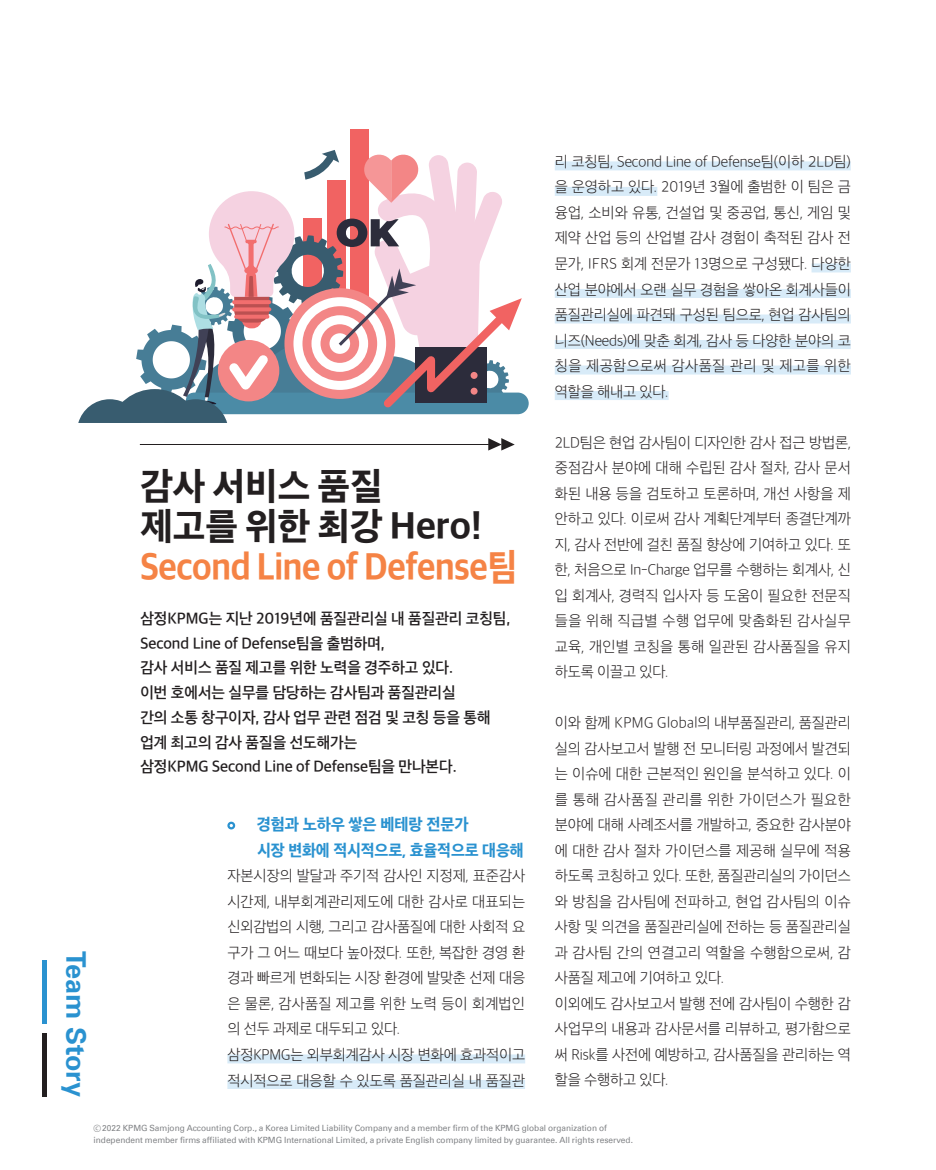
<style>
.page{position:relative;width:936px;height:1170px;background:#fff}
.page>*{position:absolute;margin:0;border:0;box-sizing:border-box;transform-origin:0 0}
.t1{font:36px "SD Gothic Neoa h Ex Bd";letter-spacing:-.01em;color:#f58345;scale:.9 1}
.t2{font:36px/40.5px "SD Gothic Neoa h Ex Bd";color:#231f20}
.t3{font:700 27px "Universfor KPMG";color:#2a92d0}
.t4{font:15.75px/25.5px "SD Gothic Neoa Uni h Eb";letter-spacing:-.01em;color:#2a92d0}
.t5{font:15px/24.8px "SD Gothic Neoa f Sm";color:#231f20}
.t6{font:14.55px/25.5px "SD Gothic Neoa b Ult Lt";color:#231f20;text-align:justify}
.t7{font:14.55px/25.5px "SD Gothic Neoa Uni b Ul";letter-spacing:-.005em;color:#231f20}
.t8{font:8.55px/12.5px "Universfor KPMG";color:#808285}
.s1{font-family:"SD Gothic Neoa Uni b Ul"}
</style>
<div class="page">
<div style="left:350px;top:129px;width:19px;height:236px;background:#f16362"></div>
<svg style="left:78px;top:150px;width:443px;height:273px"></svg>
<div style="left:501px;top:238px;width:12px;height:12px;background:#fff;border-radius:50%"></div>
<div style="left:149px;top:301px;width:12px;height:13px;background:#fff;border-radius:50%"></div>
<div style="left:516px;top:357px;width:12px;height:12px;background:#fff;border-radius:50%"></div>
<div style="left:513px;top:224px;width:9px;height:9px;background:#fff;border-radius:50%"></div>
<div style="left:101px;top:371px;width:9px;height:8px;background:#fff;border-radius:50%"></div>
<hr style="left:43px;top:1032px;width:4px;height:64px;background:#231f20">
<hr style="left:43px;top:960px;width:4px;height:64px;background:#2a92d0">
<hr style="left:140px;top:444px;width:349px;height:1px;background:#231f20">
<svg style="left:488px;top:438px;width:26px;height:12px"></svg>
<div style="left:227px;top:1054px;width:298px;height:9px;background:#d8ebf8"></div>
<div style="left:227px;top:1079px;width:298px;height:9px;background:#d8ebf8"></div>
<div style="left:227px;top:821px;width:8px;height:8px;border:2px solid #2a92d0;border-radius:50%"></div>
<div style="left:554px;top:161px;width:296px;height:9px;background:#d8ebf8"></div>
<div style="left:554px;top:187px;width:103px;height:9px;background:#d8ebf8"></div>
<div style="left:811px;top:263px;width:39px;height:9px;background:#d8ebf8"></div>
<div style="left:554px;top:289px;width:296px;height:9px;background:#d8ebf8"></div>
<div style="left:554px;top:314px;width:296px;height:9px;background:#d8ebf8"></div>
<div style="left:554px;top:340px;width:296px;height:9px;background:#d8ebf8"></div>
<div style="left:554px;top:365px;width:296px;height:9px;background:#d8ebf8"></div>
<div style="left:554px;top:391px;width:114px;height:9px;background:#d8ebf8"></div>
<p class="t7" style="left:554px;top:149px;width:297px">리 코칭팀, Second Line of Defense팀(이하 2LD팀)</p>
<p class="t6" style="left:554px;top:174px;width:297px"><span class="s1">을 운영하고 있다.</span> 2019년 3월에 출범한 이 팀은 금 융업, 소비와 유통, 건설업 및 중공업, 통신, 게임 및 제약 산업 등의 산업별 감사 경험이 축적된 감사 전 문가, IFRS 회계 전문가 13명으로 구성됐다. <span class="s1">다양한</span></p>
<p class="t7" style="left:554px;top:276px;width:298px;text-align:justify">산업 분야에서 오랜 실무 경험을 쌓아온 회계사들이 품질관리실에 파견돼 구성된 팀으로, 현업 감사팀의 니즈(Needs)에 맞춘 회계, 감사 등 다양한 분야의 코 칭을 제공함으로써 감사품질 관리 및 제고를 위한 역할을 해내고 있다.</p>
<p class="t6" style="left:554px;top:429px;width:298px">2LD팀은 현업 감사팀이 디자인한 감사 접근 방법론, 중점감사 분야에 대해 수립된 감사 절차, 감사 문서 화된 내용 등을 검토하고 토론하며, 개선 사항을 제 안하고 있다. 이로써 감사 계획단계부터 종결단계까 지, 감사 전반에 걸친 품질 향상에 기여하고 있다. 또 한, 처음으로 In-Charge 업무를 수행하는 회계사, 신 입 회계사, 경력직 입사자 등 도움이 필요한 전문직 들을 위해 직급별 수행 업무에 맞춤화된 감사실무 교육, 개인별 코칭을 통해 일관된 감사품질을 유지 하도록 이끌고 있다.</p>
<p class="t6" style="left:554px;top:710px;width:298px;text-align:left">이와 함께 KPMG Global의 내부품질관리, 품질관리 실의 감사보고서 발행 전 모니터링 과정에서 발견되 는 이슈에 대한 근본적인 원인을 분석하고 있다. 이 를 통해 감사품질 관리를 위한 가이던스가 필요한 분야에 대해 사례조서를 개발하고, 중요한 감사분야 에 대한 감사 절차 가이던스를 제공해 실무에 적용 하도록 코칭하고 있다. 또한, 품질관리실의 가이던스 와 방침을 감사팀에 전파하고, 현업 감사팀의 이슈 사항 및 의견을 품질관리실에 전하는 등 품질관리실 과 감사팀 간의 연결고리 역할을 수행함으로써, 감 사품질 제고에 기여하고 있다.<br>이외에도 감사보고서 발행 전에 감사팀이 수행한 감 사업무의 내용과 감사문서를 리뷰하고, 평가함으로 써 Risk를 사전에 예방하고, 감사품질을 관리하는 역 할을 수행하고 있다.</p>
<p class="t8" style="left:94px;top:1121px;width:541px"><span class="s1">ⓒ</span> 2022 KPMG Samjong Accounting Corp., a Korea Limited Liability Company and a member firm of the KPMG global organization of independent member firms affiliated with KPMG International Limited, a private English company limited by guarantee. All rights reserved.</p>
<h1 class="t2" style="left:140px;top:465px;width:343px">감사 서비스 품질 제고를 위한 최강 Hero!</h1>
<h1 class="t1" style="left:140px;top:548px;width:420px">Second Line of Defense팀</h1>
<p class="t5" style="left:140px;top:606px;width:371px">삼정KPMG는 지난 2019년에 품질관리실 내 품질관리 코칭팀,<br>Second Line of Defense팀을 출범하며,<br>감사 서비스 품질 제고를 위한 노력을 경주하고 있다.<br>이번 호에서는 실무를 담당하는 감사팀과 품질관리실<br>간의 소통 창구이자, 감사 업무 관련 점검 및 코칭 등을 통해 업계 최고의 감사 품질을 선도해가는<br>삼정KPMG Second Line of Defense팀을 만나본다.</p>
<p class="t4" style="left:257px;top:811px;width:268px">경험과 노하우 쌓은 베테랑 전문가<br>시장 변화에 적시적으로, 효율적으로 대응해</p>
<p class="t6" style="left:227px;top:863px;width:299px">자본시장의 발달과 주기적 감사인 지정제, 표준감사 시간제, 내부회계관리제도에 대한 감사로 대표되는 신외감법의 시행, 그리고 감사품질에 대한 사회적 요 구가 그 어느 때보다 높아졌다. 또한, 복잡한 경영 환 경과 빠르게 변화되는 시장 환경에 발맞춘 선제 대응 은 물론, 감사품질 제고를 위한 노력 등이 회계법인 의 선두 과제로 대두되고 있다.</p>
<p class="t7" style="left:227px;top:1041px;width:299px">삼정KPMG는 외부회계감사 시장 변화에 효과적이고 적시적으로 대응할 수 있도록 품질관리실 내 품질관</p>
<h2 class="t3" style="left:92px;top:951px;width:147px;rotate:90deg">Team Story</h2>
</div>
